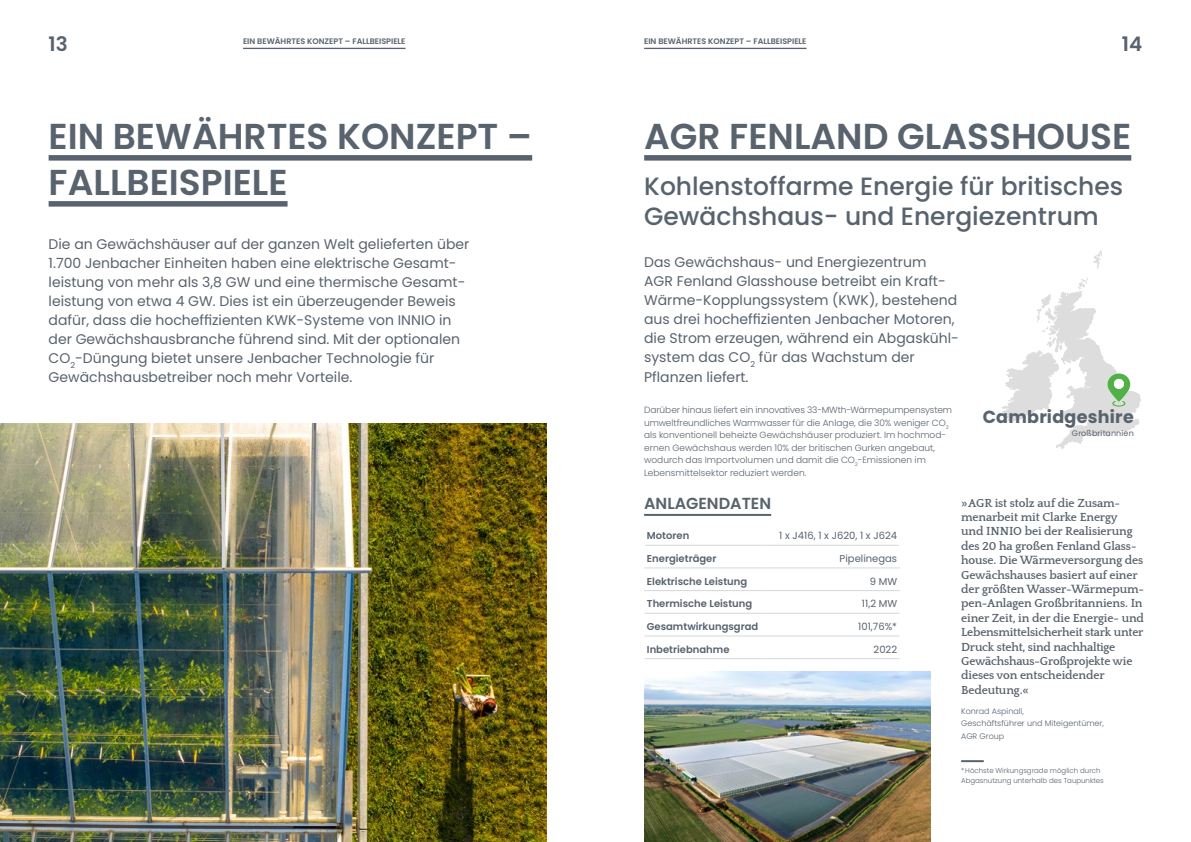
<style>
.page{position:relative;width:1191px;height:842px;background:#fff}
.page>*{position:absolute;margin:0;border:0;box-sizing:border-box;transform-origin:0 0}
.t1{font:600 36px/46px "Poppins";color:#58636e}
.t2{font:500 25px/30px "Poppins";color:#58636e}
.t3{font:600 20px "Poppins";color:#58636e}
.t4{font:700 17.5px "Poppins";letter-spacing:.015em;color:#58636e}
.t5{font:600 16px "Poppins";color:#58636e}
.t6{font:14px/19px "Poppins";color:#58636e}
.t7{font:700 12px/14.4px "Quattrocento";letter-spacing:-.01em;color:#58636e}
.t8{font:600 10px "Poppins";color:#58636e}
.t9{font:10px "Poppins";color:#58636e}
.t10{font:300 9px/12.5px "Poppins";color:#58636e}
.t11{font:600 8px "Poppins";color:#58636e}
.t12{font:300 8px/12.5px "Poppins";color:#58636e}
.t13{font:8px "Poppins";letter-spacing:.015em;color:#58636e}
.t14{font:300 7px/10px "Poppins";color:#58636e}
</style>
<div class="page">
<div style="left:49px;top:155px;width:483px;height:6px;background:#58636e"></div>
<div style="left:49px;top:201px;width:238px;height:6px;background:#58636e"></div>
<hr style="left:243px;top:48px;width:162px;height:1px;background:#58636e">
<hr style="left:644px;top:48px;width:162px;height:1px;background:#58636e">
<img style="left:0;top:423px;width:547px;height:419px">
<div style="left:644px;top:155px;width:487px;height:6px;background:#58636e"></div>
<hr style="left:645px;top:545px;width:120px;height:1px;background:#d5d8db">
<hr style="left:765px;top:545px;width:134px;height:1px;background:#d5d8db">
<hr style="left:644px;top:568px;width:121px;height:1px;background:#d5d8db">
<hr style="left:765px;top:568px;width:135px;height:1px;background:#d5d8db">
<hr style="left:644px;top:590px;width:121px;height:1px;background:#d5d8db">
<hr style="left:765px;top:590px;width:135px;height:1px;background:#d5d8db">
<hr style="left:644px;top:613px;width:121px;height:1px;background:#d5d8db">
<hr style="left:765px;top:613px;width:134px;height:1px;background:#d5d8db">
<hr style="left:644px;top:636px;width:121px;height:1px;background:#d5d8db">
<hr style="left:644px;top:658px;width:121px;height:1px;background:#d5d8db">
<hr style="left:765px;top:636px;width:134px;height:1px;background:#d5d8db">
<hr style="left:765px;top:658px;width:134px;height:1px;background:#d5d8db">
<hr style="left:644px;top:514px;width:127px;height:2px;background:#58636e">
<hr style="left:961px;top:760px;width:22px;height:2px;background:#58636e">
<svg style="left:1093px;top:250px;width:9px;height:19px"></svg>
<svg style="left:1001px;top:277px;width:140px;height:172px"></svg>
<div style="left:1113px;top:379px;width:11px;height:10px;background:#fff;border-radius:50%"></div>
<img style="left:644px;top:671px;width:286px;height:171px">
<h3 class="t3" style="left:49px;top:32px;width:21px">13</h3>
<p class="t11" style="left:644px;top:37px;width:164px">EIN BEWÄHRTES KONZEPT – FALLBEISPIELE</p>
<h3 class="t3" style="left:1121px;top:32px;width:22px">14</h3>
<p class="t11" style="left:243px;top:37px;width:164px">EIN BEWÄHRTES KONZEPT – FALLBEISPIELE</p>
<h1 class="t1" style="left:49px;top:113px;width:485px">EIN BEWÄHRTES KONZEPT –<br>FALLBEISPIELE</h1>
<p class="t6" style="left:49px;top:235px;width:422px">Die an Gewächshäuser auf der ganzen Welt gelieferten über 1.700 Jenbacher Einheiten haben eine elektrische Gesamt&shy;leistung von mehr als 3,8 GW und eine thermische Gesamt&shy;leistung von etwa 4 GW. Dies ist ein überzeugender Beweis dafür, dass die hocheffizienten KWK-Systeme von INNIO in der Gewächshausbranche führend sind. Mit der optionalen CO<sub>2</sub>-Düngung bietet unsere Jenbacher Technologie für Gewächshausbetreiber noch mehr Vorteile.</p>
<h1 class="t1" style="left:644px;top:113px;width:488px">AGR FENLAND GLASSHOUSE</h1>
<h2 class="t2" style="left:644px;top:171px;width:480px">Kohlenstoffarme Energie für britisches<br>Gewächshaus- und Energiezentrum</h2>
<p class="t6" style="left:644px;top:253px;width:316px">Das Gewächshaus- und Energiezentrum<br>AGR Fenland Glasshouse betreibt ein Kraft-Wärme-Kopplungssystem (KWK), bestehend aus drei hocheffizienten Jenbacher Motoren, die Strom erzeugen, während ein Abgaskühl&shy;system das CO<sub>2</sub> für das Wachstum der Pflanzen liefert.</p>
<p class="t10" style="left:644px;top:404px;width:309px">Darüber hinaus liefert ein innovatives 33-MWth-Wärmepumpensystem umweltfreundliches Warmwasser für die Anlage, die 30% weniger CO<sub>2 </sub>als konventionell beheizte Gewächshäuser produziert. Im hochmod&shy;ernen Gewächshaus werden 10% der britischen Gurken angebaut, wodurch das Importvolumen und damit die CO<sub>2</sub>-Emissionen im Lebensmittelsektor reduziert werden.</p>
<p class="t4" style="left:982px;top:407px;width:153px">Cambridgeshire</p>
<p class="t13" style="left:1072px;top:429px;width:63px">Großbritannien</p>
<p class="t5" style="left:644px;top:494px;width:129px">ANLAGENDATEN</p>
<p class="t8" style="left:647px;top:530px;width:44px">Motoren</p>
<p class="t9" style="left:779px;top:530px;width:119px">1 x J416, 1 x J620, 1 x J624</p>
<p class="t8" style="left:647px;top:552px;width:71px">Energieträger</p>
<p class="t9" style="left:839px;top:552px;width:59px">Pipelinegas</p>
<p class="t8" style="left:647px;top:575px;width:102px">Elektrische Leistung</p>
<p class="t9" style="left:869px;top:575px;width:29px">9 MW</p>
<p class="t8" style="left:647px;top:598px;width:107px">Thermische Leistung</p>
<p class="t9" style="left:862px;top:598px;width:37px">11,2 MW</p>
<p class="t8" style="left:647px;top:621px;width:113px">Gesamtwirkungsgrad</p>
<p class="t9" style="left:858px;top:621px;width:40px">101,76%*</p>
<p class="t8" style="left:647px;top:643px;width:84px">Inbetriebnahme</p>
<p class="t9" style="left:873px;top:643px;width:25px">2022</p>
<p class="t7" style="left:961px;top:496px;width:184px">»AGR ist stolz auf die Zusam&shy;menarbeit mit Clarke Energy<br>und INNIO bei der Realisierung des 20 ha großen Fenland Glass&shy;house. Die Wärmeversorgung des<br>Gewächshauses basiert auf einer der größten Wasser-Wärmepum&shy;pen-Anlagen Großbritanniens. In einer Zeit, in der die Energie- und<br>Lebensmittelsicherheit stark unter<br>Druck steht, sind nachhaltige<br>Gewächshaus-Großprojekte wie dieses von entscheidender<br>Bedeutung.«</p>
<p class="t12" style="left:961px;top:705px;width:144px">Konrad Aspinall,<br>Geschäftsführer und Miteigentümer,<br>AGR Group</p>
<p class="t14" style="left:961px;top:765px;width:144px">*Höchste Wirkungsgrade möglich durch<br>Abgasnutzung unterhalb des Taupunktes</p>
</div>
